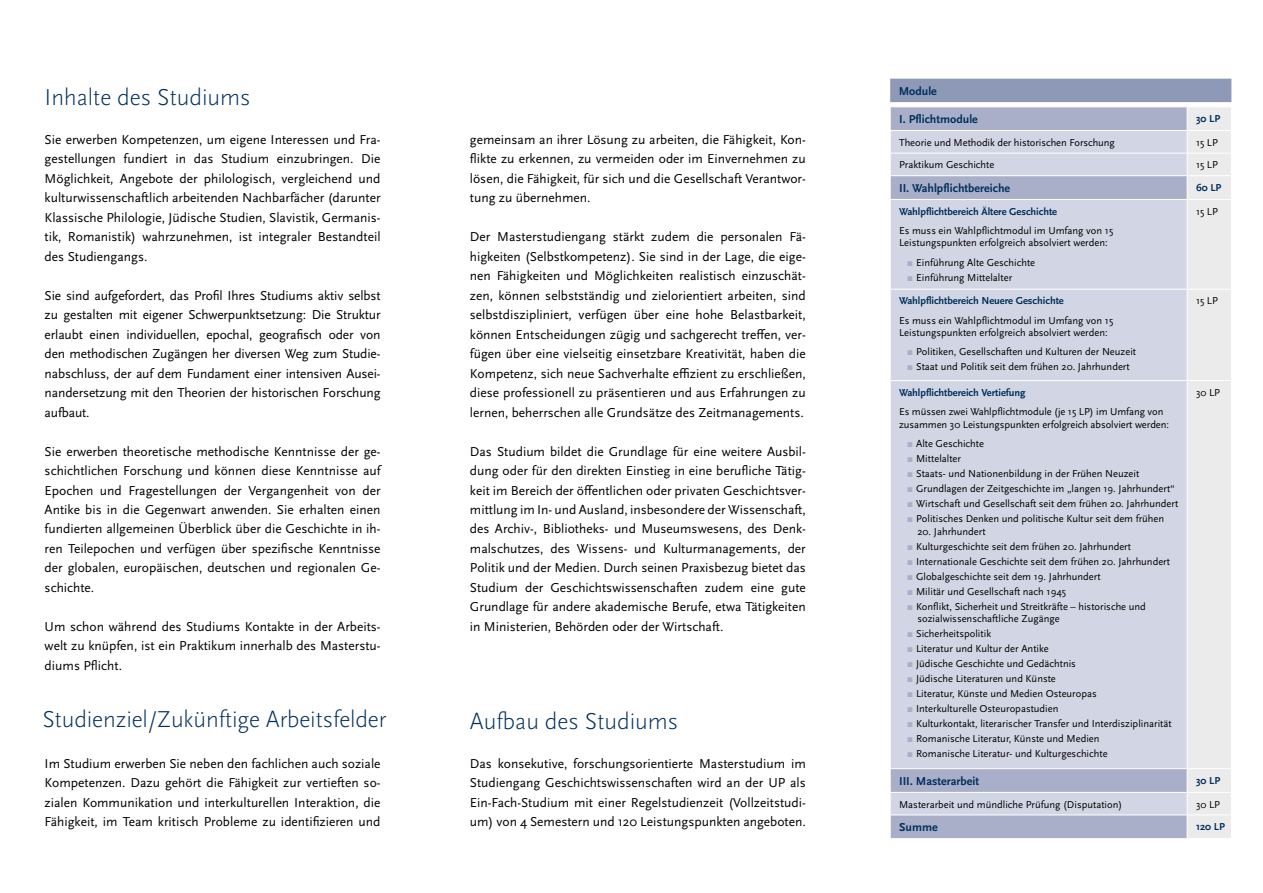
<style>
.page{position:relative;width:1263px;height:893px;background:#fff}
.page>*{position:absolute;margin:0;border:0;box-sizing:border-box;transform-origin:0 0}
.t1{font:300 24px "Scala Sans Pro";letter-spacing:-.005em;color:#00305d}
.t2{font:13.5px/19.5px "Scala Sans Pro";color:#000;text-align:justify}
.t3{font:700 12px "Scala Sans Pro";color:#00305d}
.t4{font:10.5px/12.6px "Scala Sans Pro";color:#000}
.t5{font:700 10.5px "Scala Sans Pro";letter-spacing:-.005em;color:#00305d}
.s1{color:#a9afc8}
</style>
<div class="page">
<svg style="left:890px;top:79px;width:342px;height:759px;background:#cfd2e0"></svg>
<hr style="left:890px;top:380px;width:297px;height:1px;background:#fff">
<hr style="left:1187px;top:380px;width:44px;height:1px;background:#fff">
<h1 class="t1" style="left:45px;top:83px;width:207px">Inhalte des Studiums</h1>
<p class="t2" style="left:45px;top:129px;width:337px">Sie erwerben Kompetenzen, um eigene Interessen und Fra&shy;gestellungen fundiert in das Studium einzubringen. Die Möglichkeit, Angebote der philologisch, vergleichend und kulturwissenschaftlich arbeitenden Nachbarfächer (darunter Klassische Philologie, Jüdische Studien, Slavistik, Germanis&shy;tik, Romanistik) wahrzunehmen, ist integraler Bestandteil des Studiengangs.</p>
<p class="t2" style="left:45px;top:285px;width:337px">Sie sind aufgefordert, das Profil Ihres Studiums aktiv selbst zu gestalten mit eigener Schwerpunktsetzung: Die Struktur erlaubt einen individuellen, epochal, geografisch oder von den methodischen Zugängen her diversen Weg zum Studie&shy;nabschluss, der auf dem Fundament einer intensiven Ausei&shy;nandersetzung mit den Theorien der historischen Forschung aufbaut.</p>
<p class="t2" style="left:45px;top:441px;width:337px">Sie erwerben theoretische methodische Kenntnisse der ge&shy;schichtlichen Forschung und können diese Kenntnisse auf Epochen und Fragestellungen der Vergangenheit von der Antike bis in die Gegenwart anwenden. Sie erhalten einen fundierten allgemeinen Überblick über die Geschichte in ih&shy;ren Teilepochen und verfügen über spezifische Kenntnisse der globalen, europäischen, deutschen und regionalen Ge&shy;schichte.</p>
<p class="t2" style="left:45px;top:617px;width:337px">Um schon während des Studiums Kontakte in der Arbeits&shy;welt zu knüpfen, ist ein Praktikum innerhalb des Masterstu&shy;diums Pflicht.</p>
<h1 class="t1" style="left:43px;top:705px;width:345px">Studienziel/Zukünftige Arbeitsfelder</h1>
<p class="t2" style="left:470px;top:129px;width:337px">gemeinsam an ihrer Lösung zu arbeiten, die Fähigkeit, Kon&shy;flikte zu erkennen, zu vermeiden oder im Einvernehmen zu lösen, die Fähigkeit, für sich und die Gesellschaft Verantwor&shy;tung zu übernehmen.</p>
<p class="t2" style="left:470px;top:227px;width:337px">Der Masterstudiengang stärkt zudem die personalen Fä&shy;higkeiten (Selbstkompetenz). Sie sind in der Lage, die eige&shy;nen Fähigkeiten und Möglichkeiten realistisch einzuschät&shy;zen, können selbstständig und zielorientiert arbeiten, sind selbstdiszipliniert, verfügen über eine hohe Belastbarkeit, können Entscheidungen zügig und sachgerecht treffen, ver&shy;fügen über eine vielseitig einsetzbare Kreativität, haben die Kompetenz, sich neue Sachverhalte effizient zu erschließen, diese professionell zu präsentieren und aus Erfahrungen zu lernen, beherrschen alle Grundsätze des Zeitmanagements.</p>
<p class="t2" style="left:470px;top:441px;width:337px">Das Studium bildet die Grundlage für eine weitere Ausbil&shy;dung oder für den direkten Einstieg in eine berufliche Tätig&shy;keit im Bereich der öffentlichen oder privaten Geschichtsver&shy;mittlung im In- und Ausland, insbesondere der Wissenschaft, des Archiv-, Bibliotheks- und Museumswesens, des Denk&shy;malschutzes, des Wissens- und Kulturmanagements, der Politik und der Medien. Durch seinen Praxisbezug bietet das Studium der Geschichtswissenschaften zudem eine gute Grundlage für andere akademische Berufe, etwa Tätigkeiten in Ministerien, Behörden oder der Wirtschaft.</p>
<h1 class="t1" style="left:470px;top:707px;width:210px">Aufbau des Studiums</h1>
<p class="t2" style="left:45px;top:753px;width:337px">Im Studium erwerben Sie neben den fachlichen auch soziale Kompetenzen. Dazu gehört die Fähigkeit zur vertieften so&shy;zialen Kommunikation und interkulturellen Interaktion, die Fähigkeit, im Team kritisch Probleme zu identifizieren und</p>
<p class="t2" style="left:470px;top:753px;width:337px">Das konsekutive, forschungsorientierte Masterstudium im Studiengang Geschichtswissenschaften wird an der UP als Ein-Fach-Studium mit einer Regelstudienzeit (Vollzeitstudi&shy;um) von 4 Semestern und 120 Leistungspunkten angeboten.</p>
<p class="t3" style="left:899px;top:84px;width:40px">Module</p>
<p class="t3" style="left:899px;top:112px;width:80px">I. Pflichtmodule</p>
<p class="t5" style="left:1196px;top:112px;width:26px">30 LP</p>
<p class="t4" style="left:899px;top:136px;width:217px">Theorie und Methodik der historischen Forschung</p>
<p class="t4" style="left:1196px;top:136px;width:23px">15 LP</p>
<p class="t4" style="left:899px;top:159px;width:97px">Praktikum Geschichte</p>
<p class="t4" style="left:1196px;top:159px;width:23px">15 LP</p>
<p class="t3" style="left:899px;top:181px;width:113px">II. Wahlpflichtbereiche</p>
<p class="t5" style="left:1196px;top:181px;width:27px">60 LP</p>
<p class="t5" style="left:899px;top:205px;width:160px">Wahlpflichtbereich Ältere Geschichte</p>
<p class="t4" style="left:899px;top:224px;width:216px">Es muss ein Wahlpflichtmodul im Umfang von 15<br>Leistungspunkten erfolgreich absolviert werden:</p>
<p class="t4" style="left:907px;top:256px;width:130px"><span class="s1">▪</span> Einführung Alte Geschichte</p>
<p class="t4" style="left:907px;top:271px;width:107px"><span class="s1">▪</span> Einführung Mittelalter</p>
<p class="t4" style="left:1196px;top:205px;width:23px">15 LP</p>
<p class="t5" style="left:899px;top:295px;width:166px">Wahlpflichtbereich Neuere Geschichte</p>
<p class="t4" style="left:899px;top:314px;width:216px">Es muss ein Wahlpflichtmodul im Umfang von 15<br>Leistungspunkten erfolgreich absolviert werden:</p>
<p class="t4" style="left:907px;top:346px;width:231px"><span class="s1">▪</span> Politiken, Gesellschaften und Kulturen der Neuzeit</p>
<p class="t4" style="left:907px;top:361px;width:224px"><span class="s1">▪</span> Staat und Politik seit dem frühen 20. Jahrhundert</p>
<p class="t5" style="left:899px;top:386px;width:128px">Wahlpflichtbereich Vertiefung</p>
<p class="t4" style="left:899px;top:405px;width:271px">Es müssen zwei Wahlpflichtmodule (je 15 LP) im Umfang von zusammen 30 Leistungspunkten erfolgreich absolviert werden:</p>
<p class="t4" style="left:907px;top:437px;width:79px"><span class="s1">▪</span> Alte Geschichte</p>
<p class="t4" style="left:907px;top:452px;width:56px"><span class="s1">▪</span> Mittelalter</p>
<p class="t4" style="left:907px;top:467px;width:234px"><span class="s1">▪</span> Staats- und Nationenbildung in der Frühen Neuzeit</p>
<p class="t4" style="left:907px;top:482px;width:269px"><span class="s1">▪</span> Grundlagen der Zeitgeschichte im „langen 19. Jahrhundert“</p>
<p class="t4" style="left:907px;top:497px;width:273px"><span class="s1">▪</span> Wirtschaft und Gesellschaft seit dem frühen 20. Jahrhundert</p>
<p class="t4" style="left:907px;top:512px;width:259px"><span class="s1">▪</span> Politisches Denken und politische Kultur seit dem frühen</p>
<p class="t4" style="left:917px;top:525px;width:70px">20. Jahrhundert</p>
<p class="t4" style="left:907px;top:540px;width:226px"><span class="s1">▪</span> Kulturgeschichte seit dem frühen 20. Jahrhundert</p>
<p class="t4" style="left:907px;top:555px;width:265px"><span class="s1">▪</span> Internationale Geschichte seit dem frühen 20. Jahrhundert</p>
<p class="t4" style="left:907px;top:570px;width:195px"><span class="s1">▪</span> Globalgeschichte seit dem 19. Jahrhundert</p>
<p class="t4" style="left:907px;top:585px;width:161px"><span class="s1">▪</span> Militär und Gesellschaft nach 1945</p>
<p class="t4" style="left:917px;top:600px;width:230px;text-indent:-10px"><span class="s1">▪</span> Konflikt, Sicherheit und Streitkräfte – historische und sozialwissenschaftliche Zugänge</p>
<p class="t4" style="left:907px;top:627px;width:86px"><span class="s1">▪</span> Sicherheitspolitik</p>
<p class="t4" style="left:907px;top:642px;width:143px"><span class="s1">▪</span> Literatur und Kultur der Antike</p>
<p class="t4" style="left:907px;top:657px;width:171px"><span class="s1">▪</span> Jüdische Geschichte und Gedächtnis</p>
<p class="t4" style="left:907px;top:672px;width:150px"><span class="s1">▪</span> Jüdische Literaturen und Künste</p>
<p class="t4" style="left:907px;top:687px;width:191px"><span class="s1">▪</span> Literatur, Künste und Medien Osteuropas</p>
<p class="t4" style="left:907px;top:702px;width:153px"><span class="s1">▪</span> Interkulturelle Osteuropastudien</p>
<p class="t4" style="left:907px;top:717px;width:266px"><span class="s1">▪</span> Kulturkontakt, literarischer Transfer und Interdisziplinarität</p>
<p class="t4" style="left:907px;top:732px;width:194px"><span class="s1">▪</span> Romanische Literatur, Künste und Medien</p>
<p class="t4" style="left:907px;top:747px;width:202px"><span class="s1">▪</span> Romanische Literatur- und Kulturgeschichte</p>
<p class="t4" style="left:1196px;top:295px;width:23px">15 LP</p>
<p class="t4" style="left:1196px;top:386px;width:25px">30 LP</p>
<p class="t3" style="left:899px;top:774px;width:82px">III. Masterarbeit</p>
<p class="t5" style="left:1196px;top:774px;width:26px">30 LP</p>
<p class="t4" style="left:899px;top:798px;width:225px">Masterarbeit und mündliche Prüfung (Disputation)</p>
<p class="t4" style="left:1196px;top:798px;width:25px">30 LP</p>
<p class="t3" style="left:899px;top:820px;width:40px">Summe</p>
<p class="t5" style="left:1196px;top:820px;width:30px">120 LP</p>
</div>
